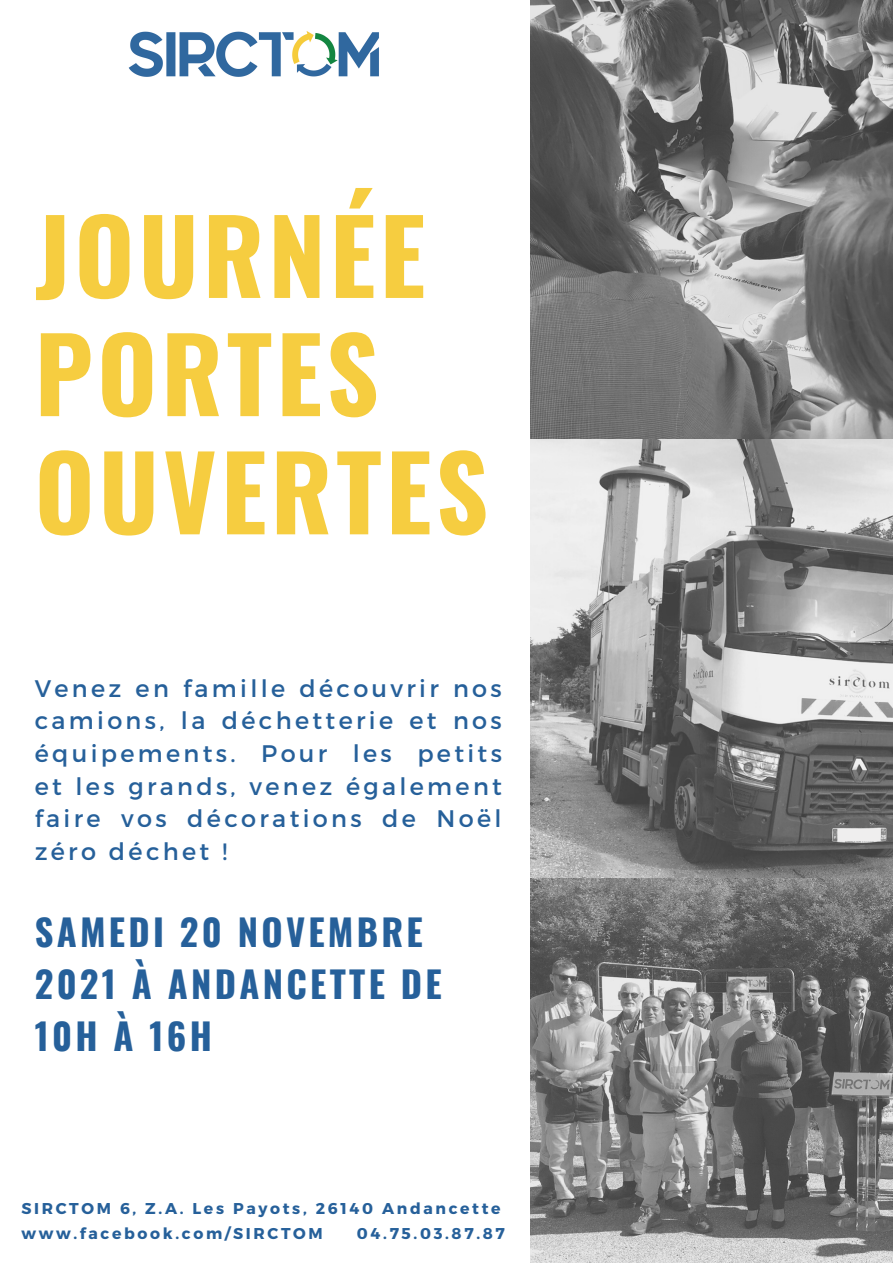
<style>
.page{position:relative;width:893px;height:1263px;background:#fff}
.page>*{position:absolute;margin:0;border:0;box-sizing:border-box;transform-origin:0 0}
.t1{font:700 102.3px/118.2px "Oswald";letter-spacing:.04em;color:#f6cd40}
.t2{font:700 36.38px/52.3px "Oswald";letter-spacing:.09em;color:#26609a}
.t3{font:23.92px/32.6px "Montserrat";letter-spacing:.14em;color:#26609a;text-align:justify}
.t4{font:700 15.67px "Montserrat";letter-spacing:.17em;color:#26609a}
</style>
<div class="page">
<img style="left:531px;top:0;width:362px;height:1263px">
<img style="left:128px;top:31px;width:251px;height:46px">
<div style="left:838px;top:829px;width:42px;height:11px;background:#efeeee"></div>
<p class="t1" style="left:35px;top:193px;width:455px">JOURNÉE<br>PORTES<br>OUVERTES</p>
<p class="t3" style="left:35px;top:670px;width:469px">Venez en famille découvrir nos camions, la déchetterie et nos équipements. Pour les petits et les grands, venez également faire vos décorations de Noël zéro déchet !</p>
<p class="t2" style="left:35px;top:904px;width:408px">SAMEDI 20 NOVEMBRE<br>2021 À ANDANCETTE DE<br>10H À 16H</p>
<p class="t4" style="left:21px;top:1198px;width:481px">SIRCTOM 6, Z.A. Les Payots, 26140 Andancette</p>
<p class="t4" style="left:21px;top:1223px;width:303px">www.facebook.com/SIRCTOM</p>
<p class="t4" style="left:357px;top:1223px;width:149px">04.75.03.87.87</p>
</div>
